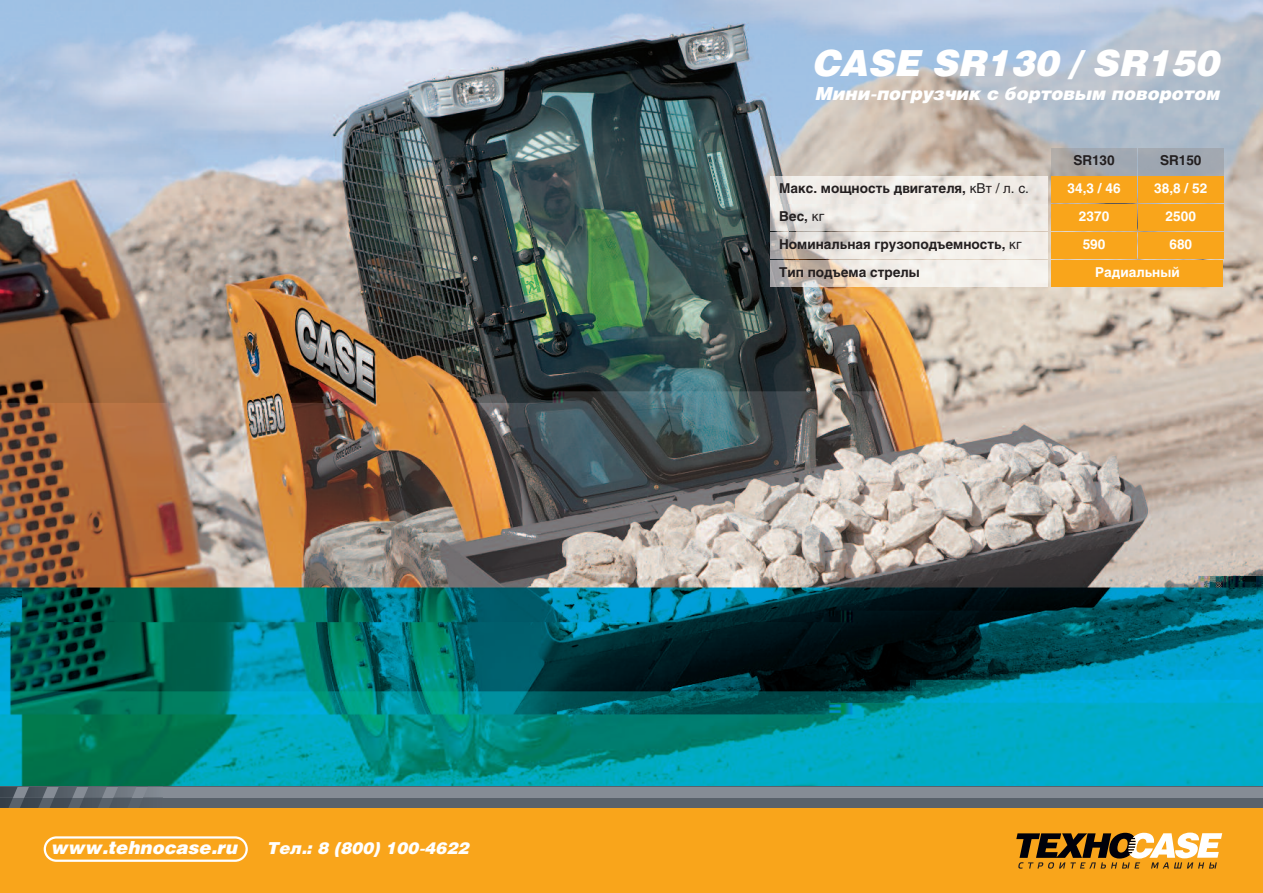
<style>
.page{position:relative;width:1263px;height:893px;background:#fff}
.page>*{position:absolute;margin:0;border:0;box-sizing:border-box;transform-origin:0 0}
.t1{font:italic 900 36px "Helios";color:#fff}
.t2{font:italic 900 18px "Helios";color:#fff}
.t3{font:italic 900 16.5px "Helios";color:#fff}
.t4{font:700 13.5px "Helios";color:#231f20}
.t5{font:700 13.5px "Helios";color:#fff}
.s1{font-weight:400}
</style>
<div class="page">
<img style="left:0;top:0;width:1263px;height:787px">
<div style="left:0;top:808px;width:1263px;height:85px;background:#f9a51b"></div>
<div style="left:0;top:787px;width:1263px;height:21px;background:#59626b"></div>
<div style="left:0;top:787px;width:1263px;height:10px;background:#858c95"></div>
<img style="left:0;top:787px;width:163px;height:21px">
<svg style="left:1016px;top:833px;width:206px;height:36px"></svg>
<img style="left:1051px;top:149px;width:85px;height:26px">
<div style="left:1138px;top:149px;width:85px;height:26px;background:#9ea6b1"></div>
<img style="left:771px;top:177px;width:276px;height:26px">
<div style="left:1051px;top:177px;width:85px;height:26px;background:#f9a51b"></div>
<div style="left:1138px;top:177px;width:85px;height:26px;background:#f9a51b"></div>
<img style="left:771px;top:205px;width:276px;height:26px">
<div style="left:1051px;top:205px;width:85px;height:26px;background:#f9a51b"></div>
<div style="left:1138px;top:205px;width:85px;height:26px;background:#f9a51b"></div>
<img style="left:771px;top:233px;width:276px;height:26px">
<div style="left:1051px;top:233px;width:85px;height:26px;background:#f9a51b"></div>
<div style="left:1138px;top:233px;width:85px;height:26px;background:#f9a51b"></div>
<img style="left:771px;top:261px;width:276px;height:26px">
<div style="left:1051px;top:261px;width:172px;height:26px;background:#f9a51b"></div>
<svg style="left:44px;top:836px;width:204px;height:26px;background:#fab544"></svg>
<h2 class="t2" style="left:51px;top:841px;width:188px">www.tehnocase.ru</h2>
<p class="t3" style="left:268px;top:842px;width:203px">Тел.: 8 (800) 100-4622</p>
<h1 class="t1" style="left:813px;top:50px;width:409px">СASE SR130 / SR150</h1>
<h2 class="t2" style="left:815px;top:87px;width:406px">Мини-погрузчик с бортовым поворотом</h2>
<p class="t4" style="left:1073px;top:156px;width:43px">SR130</p>
<p class="t4" style="left:1160px;top:156px;width:43px">SR150</p>
<p class="t4" style="left:779px;top:183px;width:251px">Макс. мощность двигателя, <span class="s1">кВт / л. с.</span></p>
<p class="t5" style="left:1067px;top:183px;width:55px">34,3 / 46</p>
<p class="t5" style="left:1154px;top:183px;width:55px">38,8 / 52</p>
<p class="t4" style="left:779px;top:211px;width:47px">Вес, <span class="s1">кг</span></p>
<p class="t5" style="left:1079px;top:211px;width:32px">2370</p>
<p class="t5" style="left:1165px;top:211px;width:32px">2500</p>
<p class="t4" style="left:779px;top:239px;width:244px">Номинальная грузоподъемность, <span class="s1">кг</span></p>
<p class="t5" style="left:1083px;top:239px;width:24px">590</p>
<p class="t5" style="left:1169px;top:239px;width:24px">680</p>
<p class="t4" style="left:779px;top:267px;width:142px">Тип подъема стрелы</p>
<p class="t5" style="left:1095px;top:267px;width:86px">Радиальный</p>
</div>
